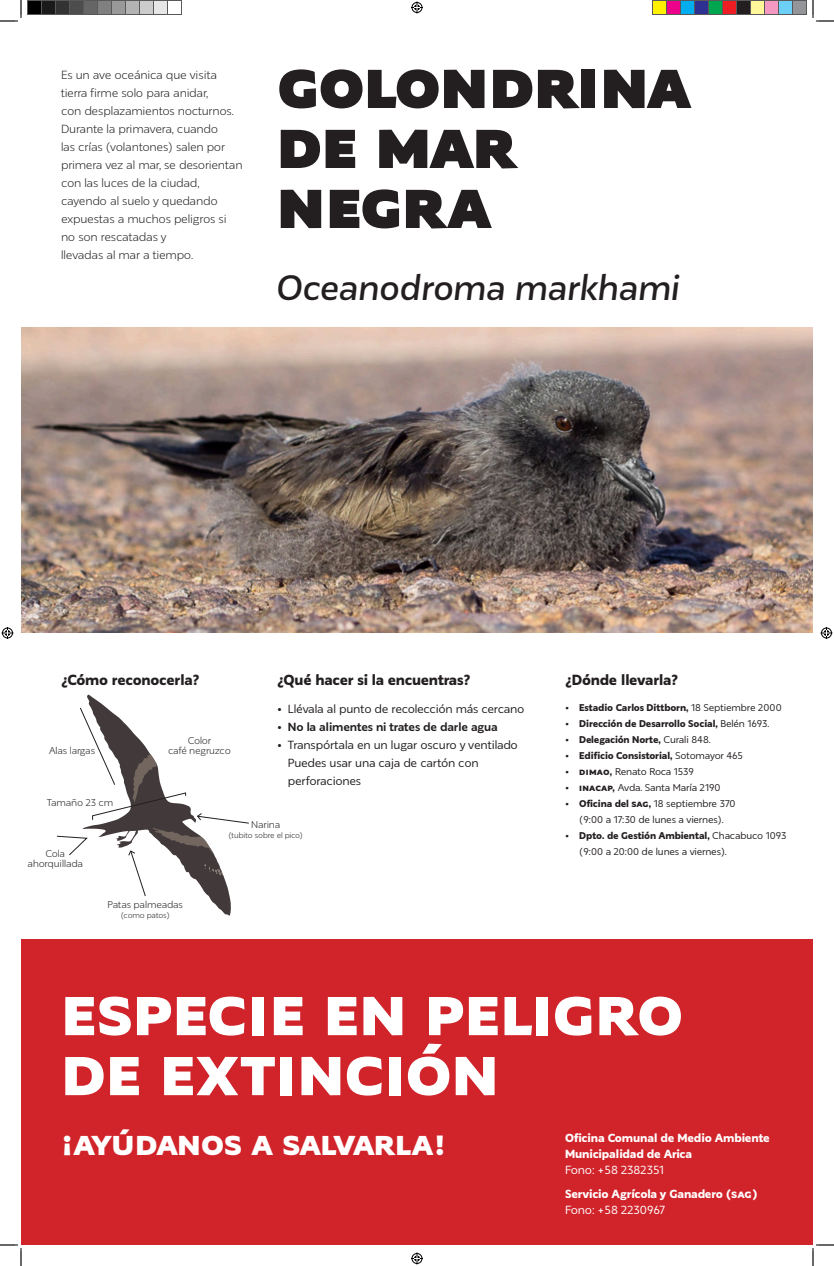
<style>
.page{position:relative;width:834px;height:1266px;background:#fff}
.page>*{position:absolute;margin:0;border:0;box-sizing:border-box;transform-origin:0 0}
.t1{font:900 72px/60px "Lira Sans Normal";letter-spacing:-.01em;color:#fff}
.t2{font:800 72px/60px "Lira Sans Normal";letter-spacing:-.005em;color:#231f20}
.t3{font:italic 500 36px "Lira Sans Normal";letter-spacing:-.005em;color:#231f20}
.t4{font:900 36px "Lira Sans Normal";letter-spacing:-.03em;color:#fff}
.t5{font:900 15px "Lira Sans Normal";letter-spacing:-.02em;color:#231f20}
.t6{font:12px/18px "Lira Sans Normal";letter-spacing:-.02em;color:#231f20}
.t7{font:12px/18px "Lira Sans Normal";letter-spacing:-.02em;color:#231f20}
.t8{font:900 12px/16px "Lira Sans Normal";letter-spacing:-.02em;color:#fff}
.t9{font:700 12px "Lira Sans Normal";letter-spacing:-.01em;color:#231f20}
.t10{font:12px "Lira Sans Normal";letter-spacing:-.01em;color:#fff}
.t11{font:10px/16px "Lira Sans Normal";letter-spacing:-.02em;color:#231f20;text-align:center}
.t12{font:900 10px "Lira Sans Normal";letter-spacing:-.01em;color:#231f20}
.t13{font:10px/10px "Lira Sans Normal";letter-spacing:-.02em;color:#231f20;text-align:center}
.t14{font:8px "Lira Sans Normal";letter-spacing:-.025em;color:#231f20}
.s1{font-weight:400}
.s2{font-weight:900}
</style>
<div class="page">
<img style="left:21px;top:327px;width:792px;height:306px">
<div style="left:21px;top:939px;width:792px;height:306px;background:#d1232a"></div>
<svg style="left:57px;top:694px;width:192px;height:222px"></svg>
<svg style="left:0;top:0;width:22px;height:22px"></svg>
<svg style="left:0;top:1244px;width:22px;height:22px"></svg>
<svg style="left:812px;top:0;width:22px;height:22px"></svg>
<svg style="left:812px;top:1244px;width:22px;height:22px"></svg>
<svg style="left:411px;top:2px;width:12px;height:12px"></svg>
<svg style="left:411px;top:1252px;width:12px;height:12px"></svg>
<svg style="left:2px;top:627px;width:12px;height:12px"></svg>
<svg style="left:820px;top:627px;width:12px;height:12px"></svg>
<div style="left:28px;top:0;width:13px;height:14px;background:#000"></div>
<div style="left:27px;top:0;width:15px;height:15px;border:1px solid #595959"></div>
<div style="left:42px;top:0;width:14px;height:14px;background:#1a1a1a"></div>
<div style="left:41px;top:0;width:15px;height:15px;border:1px solid #595959"></div>
<div style="left:56px;top:0;width:14px;height:14px;background:#333"></div>
<div style="left:55px;top:0;width:15px;height:15px;border:1px solid #595959"></div>
<div style="left:70px;top:0;width:14px;height:14px;background:#4d4d4d"></div>
<div style="left:69px;top:0;width:15px;height:15px;border:1px solid #595959"></div>
<div style="left:84px;top:0;width:13px;height:14px;background:#666"></div>
<div style="left:83px;top:0;width:15px;height:15px;border:1px solid #595959"></div>
<div style="left:98px;top:0;width:14px;height:14px;background:#808080"></div>
<div style="left:97px;top:0;width:15px;height:15px;border:1px solid #595959"></div>
<div style="left:112px;top:0;width:13px;height:14px;background:#999"></div>
<div style="left:111px;top:0;width:15px;height:15px;border:1px solid #595959"></div>
<div style="left:126px;top:0;width:14px;height:14px;background:#b3b3b3"></div>
<div style="left:125px;top:0;width:15px;height:15px;border:1px solid #595959"></div>
<div style="left:140px;top:0;width:14px;height:14px;background:#ccc"></div>
<div style="left:139px;top:0;width:15px;height:15px;border:1px solid #595959"></div>
<div style="left:154px;top:0;width:13px;height:14px;background:#e6e6e6"></div>
<div style="left:153px;top:0;width:15px;height:15px;border:1px solid #595959"></div>
<div style="left:167px;top:0;width:15px;height:15px;border:1px solid #595959"></div>
<div style="left:652px;top:0;width:14px;height:14px;background:#fff101"></div>
<div style="left:652px;top:0;width:15px;height:15px;border:1px solid #595959"></div>
<div style="left:666px;top:0;width:14px;height:14px;background:#ed028c"></div>
<div style="left:666px;top:0;width:15px;height:15px;border:1px solid #595959"></div>
<div style="left:680px;top:0;width:14px;height:14px;background:#00aeef"></div>
<div style="left:680px;top:0;width:15px;height:15px;border:1px solid #595959"></div>
<div style="left:694px;top:0;width:14px;height:14px;background:#2e3092"></div>
<div style="left:694px;top:0;width:15px;height:15px;border:1px solid #595959"></div>
<div style="left:708px;top:0;width:14px;height:14px;background:#00a54f"></div>
<div style="left:708px;top:0;width:15px;height:15px;border:1px solid #595959"></div>
<div style="left:722px;top:0;width:14px;height:14px;background:#ee1d23"></div>
<div style="left:722px;top:0;width:15px;height:15px;border:1px solid #595959"></div>
<div style="left:736px;top:0;width:14px;height:14px;background:#231f20"></div>
<div style="left:736px;top:0;width:15px;height:15px;border:1px solid #595959"></div>
<div style="left:750px;top:0;width:14px;height:14px;background:#fff79a"></div>
<div style="left:750px;top:0;width:15px;height:15px;border:1px solid #595959"></div>
<div style="left:764px;top:0;width:14px;height:14px;background:#f499c2"></div>
<div style="left:764px;top:0;width:15px;height:15px;border:1px solid #595959"></div>
<div style="left:778px;top:0;width:14px;height:14px;background:#6bcff6"></div>
<div style="left:778px;top:0;width:15px;height:15px;border:1px solid #595959"></div>
<div style="left:792px;top:0;width:14px;height:14px;background:#939598"></div>
<div style="left:792px;top:0;width:15px;height:15px;border:1px solid #595959"></div>
<p class="t6" style="left:61px;top:66px;width:183px">Es un ave oceánica que visita tierra firme solo para anidar,<br>con desplazamientos nocturnos.<br>Durante la primavera, cuando<br>las crías (volantones) salen por primera vez al mar, se desorientan con las luces de la ciudad, cayendo al suelo y quedando expuestas a muchos peligros si no son rescatadas y<br>llevadas al mar a tiempo.</p>
<p class="t2" style="left:277px;top:51px;width:416px">golondrina de mar negra</p>
<p class="t3" style="left:277px;top:263px;width:405px">Oceanodroma markhami</p>
<p class="t5" style="left:277px;top:669px;width:195px">¿Qué hacer si la encuentras?</p>
<p class="t7" style="left:277px;top:699px;width:249px">• Llévala al punto de recolección más cercano</p>
<p class="t9" style="left:277px;top:718px;width:222px"><span class="s1">•</span> No la alimentes ni trates de darle agua</p>
<p class="t7" style="left:288px;top:735px;width:231px;text-indent:-11px">• Transpórtala en un lugar oscuro y ventilado<br>Puedes usar una caja de cartón con perforaciones</p>
<p class="t5" style="left:61px;top:669px;width:140px">¿Cómo reconocerla?</p>
<p class="t5" style="left:565px;top:669px;width:115px">¿Dónde llevarla?</p>
<p class="t12" style="left:565px;top:700px;width:218px"><span class="s1">•</span> Estadio Carlos Dittborn, <span class="s1">18 Septiembre 2000</span></p>
<p class="t12" style="left:565px;top:716px;width:206px"><span class="s1">•</span> Dirección de Desarrollo Social, <span class="s1">Belén 1693.</span></p>
<p class="t12" style="left:565px;top:732px;width:147px"><span class="s1">•</span> Delegación Norte, <span class="s1">Curali 848.</span></p>
<p class="t12" style="left:565px;top:748px;width:180px"><span class="s1">•</span> Edificio Consistorial, <span class="s1">Sotomayor 465</span></p>
<p class="t11" style="left:565px;top:763px;width:130px">• <span class="s2">DI MAO,</span> Renato Roca 1539</p>
<p class="t12" style="left:565px;top:780px;width:21px"><span class="s1">•</span> INACAP</p>
<p class="t11" style="left:613px;top:779px;width:110px"><span class="s2">,</span> Avda. Santa María 2190</p>
<p class="t11" style="left:565px;top:795px;width:172px">• <span class="s2">Oficina del SAG,</span> 18 septiembre 370 (9:00 a 17:30 de lunes a viernes).</p>
<p class="t11" style="left:579px;top:827px;width:209px;text-align:left;text-indent:-14px">• <span class="s2">Dpto. de Gestión Ambiental,</span> Chacabuco 1093 (9:00 a 20:00 de lunes a viernes).</p>
<p class="t13" style="left:188px;top:735px;width:25px">Color</p>
<p class="t13" style="left:168px;top:745px;width:64px">café negruzco</p>
<p class="t13" style="left:49px;top:745px;width:48px">Alas largas</p>
<p class="t13" style="left:47px;top:797px;width:68px">Tamaño 23 cm</p>
<p class="t13" style="left:251px;top:819px;width:31px">Narina</p>
<p class="t14" style="left:229px;top:830px;width:76px">(tubito sobre el pico)</p>
<p class="t13" style="left:28px;top:848px;width:57px">Cola ahorquillada</p>
<p class="t13" style="left:108px;top:899px;width:77px">Patas palmeadas</p>
<p class="t14" style="left:121px;top:910px;width:50px">(como patos)</p>
<p class="t1" style="left:61px;top:978px;width:624px">Especie en peligro de extinción</p>
<p class="t4" style="left:61px;top:1118px;width:386px">¡ayúdanos a salvarla!</p>
<p class="t8" style="left:565px;top:1130px;width:206px">Oficina Comunal de Medio Ambiente<br>Municipalidad de Arica</p>
<p class="t10" style="left:565px;top:1162px;width:101px">Fono: +58 2382351</p>
<p class="t8" style="left:565px;top:1186px;width:194px">Servicio Agrícola y Ganadero (SAG )</p>
<p class="t10" style="left:565px;top:1202px;width:102px">Fono: +58 2230967</p>
</div>
